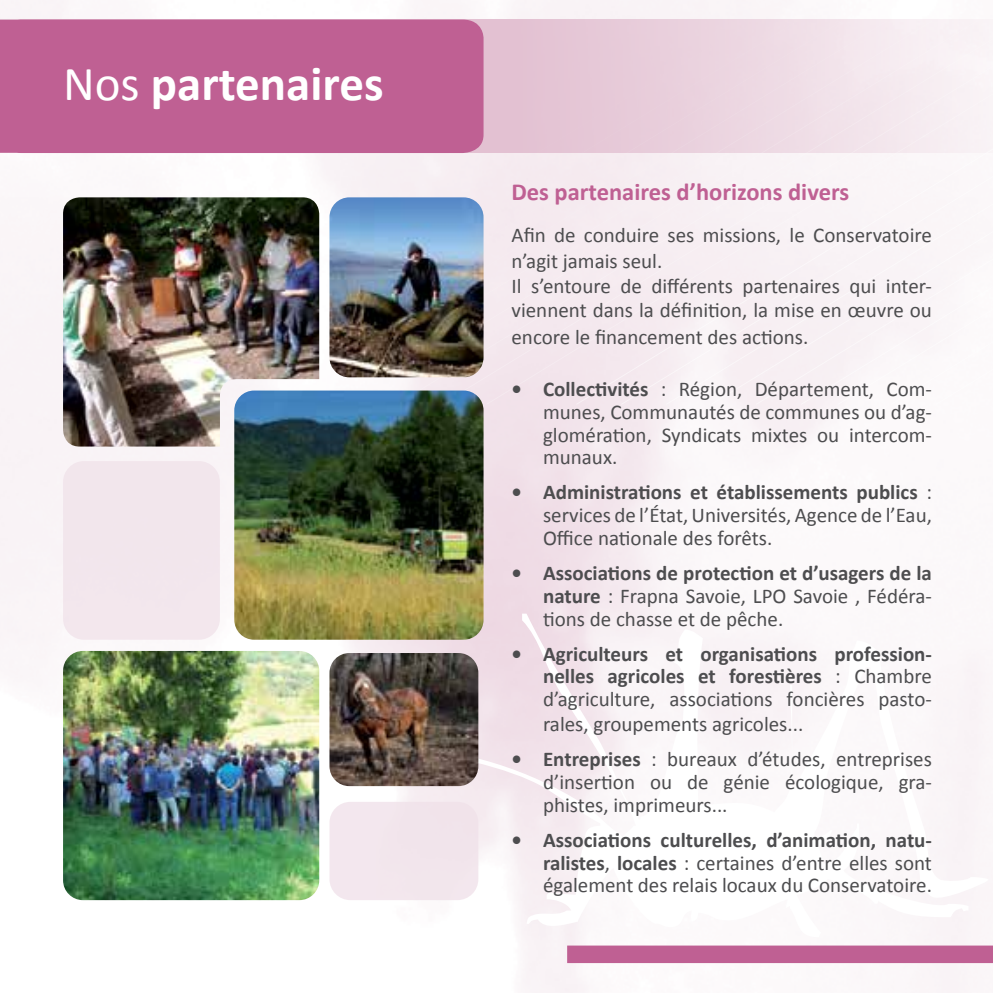
<style>
.page{position:relative;width:993px;height:993px;background:#fff}
.page>*{position:absolute;margin:0;border:0;box-sizing:border-box;transform-origin:0 0}
.t1{font:700 49px "Calibri";color:#fff}
.t2{font:700 24.5px "Calibri";color:#bf6093}
.t3{font:21px/22.8px "Calibri";color:#4d4d4f;text-align:justify}
.t4{font:700 21px/22.8px "Calibri";color:#4d4d4f;text-align:justify}
.s1{font-weight:400}
.s2{font-weight:700}
</style>
<div class="page">
<img style="left:0;top:0;width:992px;height:992px">
<svg style="left:0;top:583px;width:4px;height:332px"></svg>
<svg style="left:388px;top:613px;width:600px;height:324px"></svg>
<img style="left:63px;top:650px;width:256px;height:249px">
<img style="left:329px;top:652px;width:149px;height:133px">
<div style="left:329px;top:801px;width:149px;height:98px;background:#f0e1e9;border-radius:21px"></div>
<div style="left:567px;top:945px;width:425px;height:17px;background:#bf6093"></div>
<div style="left:0;top:153px;width:171px;height:252px;background:#faf5f7"></div>
<svg style="left:171px;top:153px;width:269px;height:237px"></svg>
<svg style="left:440px;top:20px;width:552px;height:385px"></svg>
<img style="left:234px;top:390px;width:249px;height:249px">
<img style="left:329px;top:197px;width:154px;height:180px">
<div style="left:63px;top:461px;width:157px;height:178px;background:#f0e1e9;border-radius:21px"></div>
<div style="left:0;top:20px;width:483px;height:133px;background:#bf6093"></div>
<img style="left:63px;top:197px;width:256px;height:249px">
<h1 class="t1" style="left:63px;top:52px;width:322px"><span class="s1">Nos</span> partenaires</h1>
<p class="t2" style="left:511px;top:176px;width:339px">Des partenaires d’horizons divers</p>
<p class="t3" style="left:511px;top:223px;width:422px;line-height:25.4px;text-align:left">Afin de conduire ses missions, le Conservatoire n’agit jamais seul.<br>Il s’entoure de différents partenaires qui inter&shy;viennent dans la définition, la mise en œuvre ou encore le financement des actions.</p>
<p class="t3" style="left:543px;top:378px;width:390px;text-indent:-32px"><span class="s2">• Collectivités</span> : Région, Département, Com&shy;munes, Communautés de communes ou d’ag&shy;glomération, Syndicats mixtes ou intercom&shy;munaux.</p>
<p class="t3" style="left:543px;top:481px;width:390px;text-indent:-32px"><span class="s2">• Administrations et établissements publics</span> : services de l’État, Universités, Agence de l’Eau, Office nationale des forêts.</p>
<p class="t3" style="left:543px;top:561px;width:390px;text-indent:-32px"><span class="s2">• Associations de protection et d’usagers de la nature</span> : Frapna Savoie, LPO Savoie , Fédéra&shy;tions de chasse et de pêche.</p>
<p class="t4" style="left:543px;top:642px;width:390px;text-indent:-32px">• Agriculteurs et organisations profession&shy;nelles agricoles et forestières <span class="s1">: Chambre d’agriculture, associations foncières pasto-</span></p>
<p class="t3" style="left:543px;top:712px;width:262px">rales, groupements agricoles...</p>
<p class="t3" style="left:543px;top:747px;width:390px;text-indent:-32px"><span class="s2">• Entreprises</span> : bureaux d’études, entreprises d’insertion ou de génie écologique, gra&shy;phistes, imprimeurs...</p>
<p class="t3" style="left:543px;top:828px;width:390px;text-indent:-32px"><span class="s2">• Associations culturelles, d’animation, natu&shy;ralistes</span>, <span class="s2">locales</span> : certaines d’entre elles sont également des relais locaux du Conservatoire.</p>
</div>
